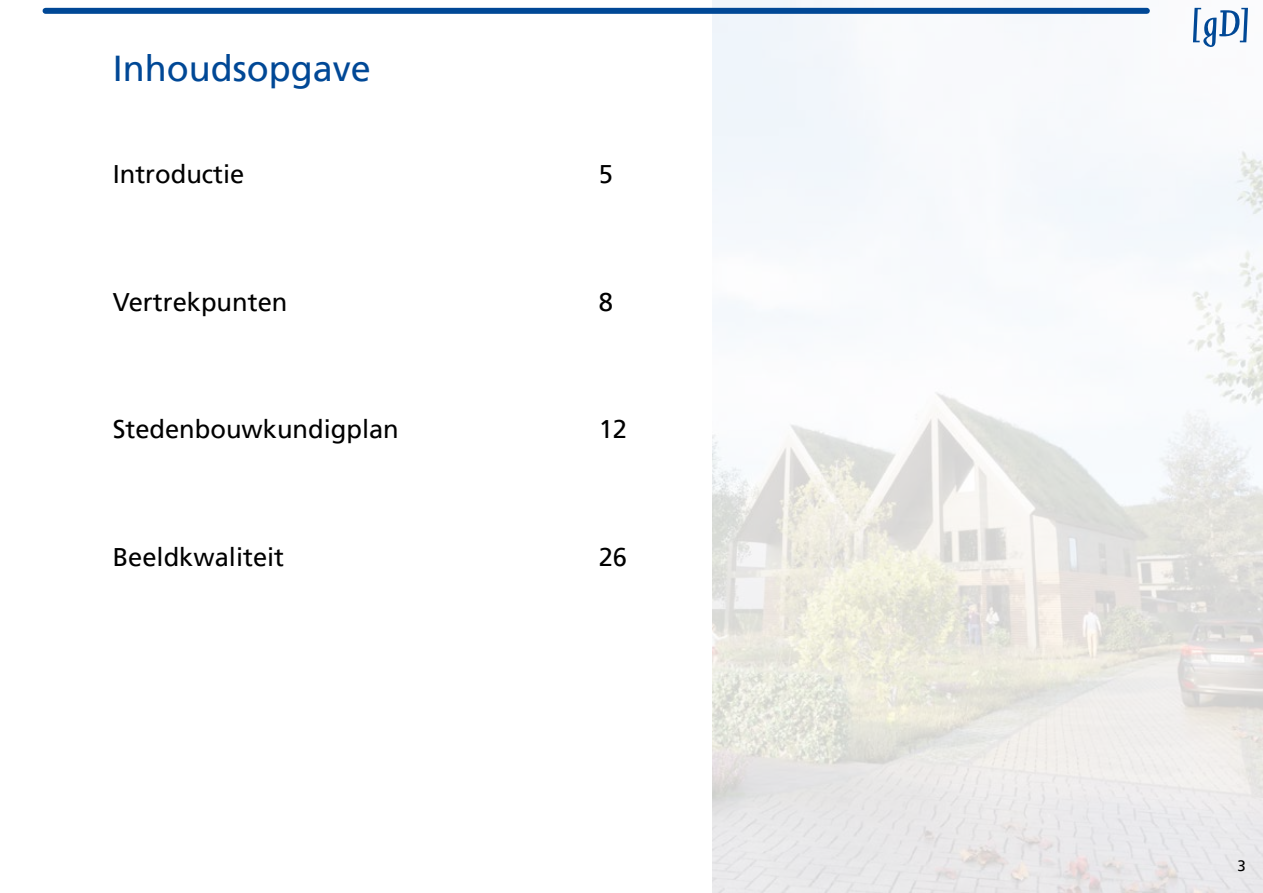
<style>
.page{position:relative;width:1263px;height:893px;background:#fff}
.page>*{position:absolute;margin:0;border:0;box-sizing:border-box;transform-origin:0 0}
.t1{font:36px "Frutiger LT Pro";color:#004896}
.t2{font:25.5px "Frutiger LT Pro";color:#000}
.t3{font:15px "Frutiger LT Pro";color:#000}
</style>
<div class="page">
<img style="left:712px;top:0;width:551px;height:893px">
<div style="left:46px;top:8px;width:1101px;height:6px;background:#004896"></div>
<svg style="left:1193px;top:8px;width:55px;height:46px"></svg>
<h1 class="t1" style="left:113px;top:47px;width:260px">Inhoudsopgave</h1>
<p class="t2" style="left:113px;top:159px;width:133px">Introductie</p>
<p class="t2" style="left:599px;top:159px;width:16px">5</p>
<p class="t2" style="left:113px;top:287px;width:176px">Vertrekpunten</p>
<p class="t2" style="left:599px;top:287px;width:16px">8</p>
<p class="t2" style="left:113px;top:414px;width:288px">Stedenbouwkundigplan</p>
<p class="t2" style="left:599px;top:414px;width:30px">12</p>
<p class="t2" style="left:113px;top:542px;width:173px">Beeldkwaliteit</p>
<p class="t2" style="left:599px;top:542px;width:30px">26</p>
<p class="t3" style="left:1237px;top:857px;width:10px">3</p>
</div>
